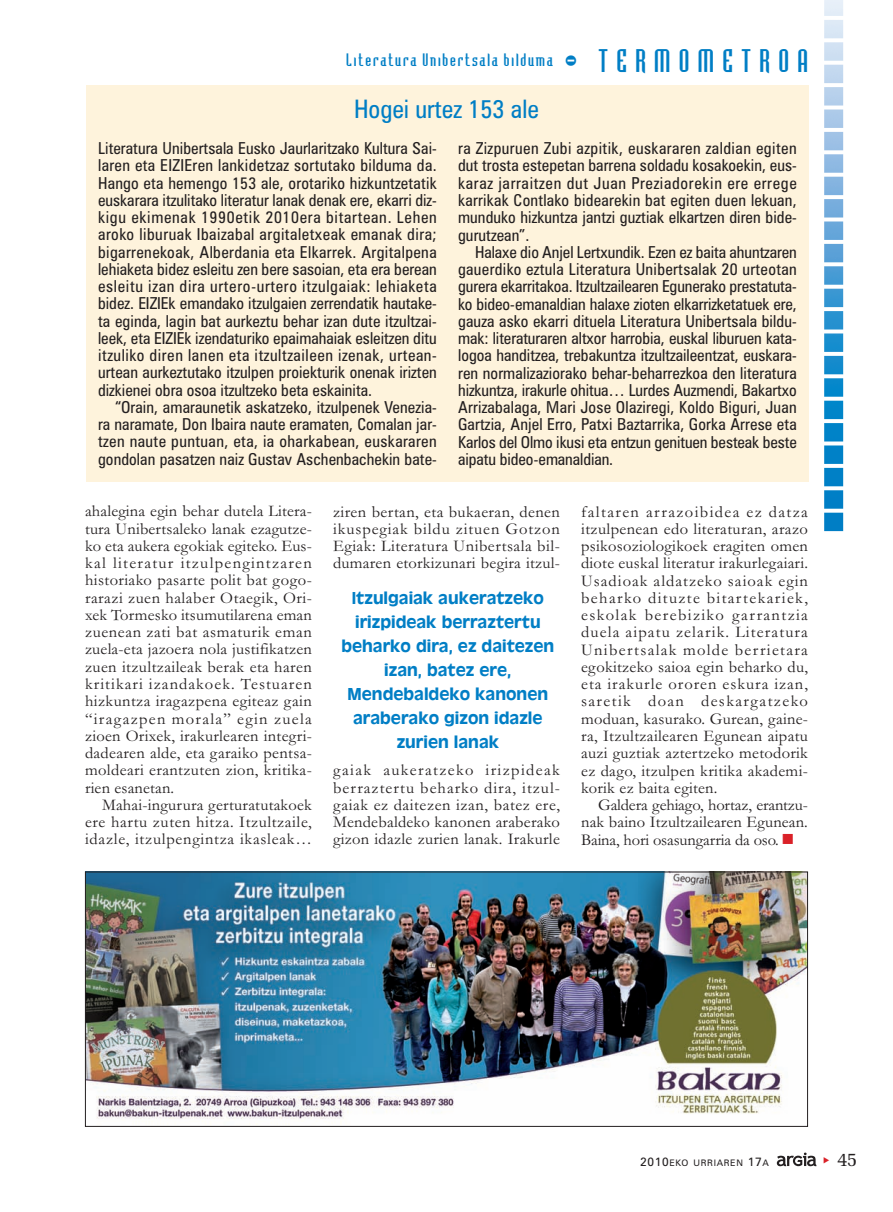
<style>
.page{position:relative;width:893px;height:1212px;background:#fff}
.page>*{position:absolute;margin:0;border:0;box-sizing:border-box;transform-origin:0 0}
.t1{font:30px "Bodiac";letter-spacing:.275em;color:#007ec5}
.t2{font:condensed 25.5px "Zurich BT";color:#007ec5}
.t3{font:19.5px "Memoir";color:#231f20}
.t4{font:18px/24px "Antique Olive";color:#007ec5;text-align:center}
.t5{font:condensed 16.5px/17.2px "Zurich BT";letter-spacing:.005em;color:#231f20;text-align:justify}
.t6{font:16.5px/17.2px "Garamond";letter-spacing:.02em;color:#231f20;text-align:justify}
.t7{font:16.5px "Bodiac";letter-spacing:.11em;color:#007ec5}
.t8{font:9px "Zurich BT";letter-spacing:.075em;color:#231f20}
.s1{color:#da2128}
.s2{font-size:12px}
</style>
<div class="page">
<img style="left:824px;top:0;width:20px;height:532px">
<svg style="left:777px;top:1152px;width:39px;height:14px"></svg>
<img style="left:87px;top:873px;width:719px;height:252px">
<div style="left:85px;top:871px;width:723px;height:256px;border:1px solid #231f20"></div>
<div style="left:86px;top:85px;width:723px;height:396px;background:#fef3dc"></div>
<p class="t7" style="left:346px;top:50px;width:208px">Literatura Unibertsala bilduma</p>
<h2 class="t2" style="left:354px;top:99px;width:186px">Hogei urtez 153 ale</h2>
<h1 class="t1" style="left:564px;top:44px;width:245px">- TERMOMETROA</h1>
<p class="t5" style="left:98px;top:141px;width:340px">Literatura Unibertsala Eusko Jaurlaritzako Kultura Sai&shy;laren eta EIZIEren lankidetzaz sortutako bilduma da.<br>Hango eta hemengo 153 ale, orotariko hizkuntzetatik euskarara itzulitako literatur lanak denak ere, ekarri diz&shy;kigu ekimenak 1990etik 2010era bitartean. Lehen aroko liburuak Ibaizabal argitaletxeak emanak dira; bigarrenekoak, Alberdania eta Elkarrek. Argitalpena lehiaketa bidez esleitu zen bere sasoian, eta era berean esleitu izan dira urtero-urtero itzulgaiak: lehiaketa bidez. EIZIEk emandako itzulgaien zerrendatik hautake&shy;ta eginda, lagin bat aurkeztu behar izan dute itzultzai&shy;leek, eta EIZIEk izendaturiko epaimahaiak esleitzen ditu itzuliko diren lanen eta itzultzaileen izenak, urtean&shy;urtean aurkeztutako itzulpen proiekturik onenak irizten dizkienei obra osoa itzultzeko beta eskainita.</p>
<p class="t5" style="left:98px;top:400px;width:340px;text-indent:17px">“Orain, amaraunetik askatzeko, itzulpenek Venezia&shy;ra naramate, Don Ibaira naute eramaten, Comalan jar&shy;tzen naute puntuan, eta, ia oharkabean, euskararen gondolan pasatzen naiz Gustav Aschenbachekin bate-</p>
<p class="t5" style="left:458px;top:141px;width:340px">ra Zizpuruen Zubi azpitik, euskararen zaldian egiten dut trosta estepetan barrena soldadu kosakoekin, eus&shy;karaz jarraitzen dut Juan Preziadorekin ere errege karrikak Contlako bidearekin bat egiten duen lekuan, munduko hizkuntza jantzi guztiak elkartzen diren bide&shy;gurutzean”.</p>
<p class="t5" style="left:458px;top:245px;width:340px;text-indent:17px">Halaxe dio Anjel Lertxundik. Ezen ez baita ahuntzaren gauerdiko eztula Literatura Unibertsalak 20 urteotan gurera ekarritakoa. Itzultzailearen Egunerako prestatuta&shy;ko bideo-emanaldian halaxe zioten elkarrizketatuek ere, gauza asko ekarri dituela Literatura Unibertsala bildu&shy;mak: literaturaren altxor harrobia, euskal liburuen kata&shy;logoa handitzea, trebakuntza itzultzaileentzat, euskara&shy;ren normalizaziorako behar-beharrezkoa den literatura hizkuntza, irakurle ohitua… Lurdes Auzmendi, Bakartxo Arrizabalaga, Mari Jose Olaziregi, Koldo Biguri, Juan Gartzia, Anjel Erro, Patxi Baztarrika, Gorka Arrese eta Karlos del Olmo ikusi eta entzun genituen besteak beste aipatu bideo-emanaldian.</p>
<p class="t6" style="left:85px;top:504px;width:228px">ahalegina egin behar dutela Litera&shy;tura Unibertsaleko lanak ezagutze&shy;ko eta aukera egokiak egiteko. Eus&shy;kal literatur itzulpengintzaren historiako pasarte polit bat gogo&shy;rarazi zuen halaber Otaegik, Ori&shy;xek Tormesko itsumutilarena eman zuenean zati bat asmaturik eman zuela-eta jazoera nola justifikatzen zuen itzultzaileak berak eta haren kritikari izandakoek. Testuaren hizkuntza iragazpena egiteaz gain “iragazpen morala” egin zuela zioen Orixek, irakurlearen integri&shy;dadearen alde, eta garaiko pentsa&shy;moldeari erantzuten zion, kritika&shy;rien esanetan.</p>
<p class="t6" style="left:85px;top:798px;width:228px;text-indent:17px">Mahai-ingurura gerturatutakoek ere hartu zuten hitza. Itzultzaile, idazle, itzulpengintza ikasleak…</p>
<p class="t6" style="left:333px;top:505px;width:228px">ziren bertan, eta bukaeran, denen ikuspegiak bildu zituen Gotzon Egiak: Literatura Unibertsala bil&shy;dumaren etorkizunari begira itzul-</p>
<p class="t4" style="left:341px;top:587px;width:214px">Itzulgaiak aukeratzeko irizpideak berraztertu beharko dira, ez daitezen izan, batez ere,<br>Mendebaldeko kanonen araberako gizon idazle zurien lanak</p>
<p class="t6" style="left:333px;top:763px;width:228px">gaiak aukeratzeko irizpideak berraztertu beharko dira, itzul&shy;gaiak ez daitezen izan, batez ere, Mendebaldeko kanonen araberako gizon idazle zurien lanak. Irakurle</p>
<p class="t6" style="left:581px;top:505px;width:228px">faltaren arrazoibidea ez datza itzulpenean edo literaturan, arazo psikosoziologikoek eragiten omen diote euskal literatur irakurlegaiari.<br>Usadioak aldatzeko saioak egin beharko dituzte bitartekariek, eskolak berebiziko garrantzia duela aipatu zelarik. Literatura Unibertsalak molde berrietara egokitzeko saioa egin beharko du, eta irakurle ororen eskura izan, saretik doan deskargatzeko moduan, kasurako. Gurean, gaine&shy;ra, Itzultzailearen Egunean aipatu auzi guztiak aztertzeko metodorik ez dago, itzulpen kritika akademi&shy;korik ez baita egiten.</p>
<p class="t6" style="left:581px;top:798px;width:228px;text-indent:17px">Galdera gehiago, hortaz, erantzu&shy;nak baino Itzultzailearen Egunean.<br>Baina, hori osasungarria da oso. <span class="s1">■</span></p>
<p class="t8" style="left:640px;top:1160px;width:130px"><span class="s2">2010</span>EKO URRIAREN <span class="s2">17</span>A</p>
<p class="t3" style="left:837px;top:1151px;width:22px">45</p>
</div>
